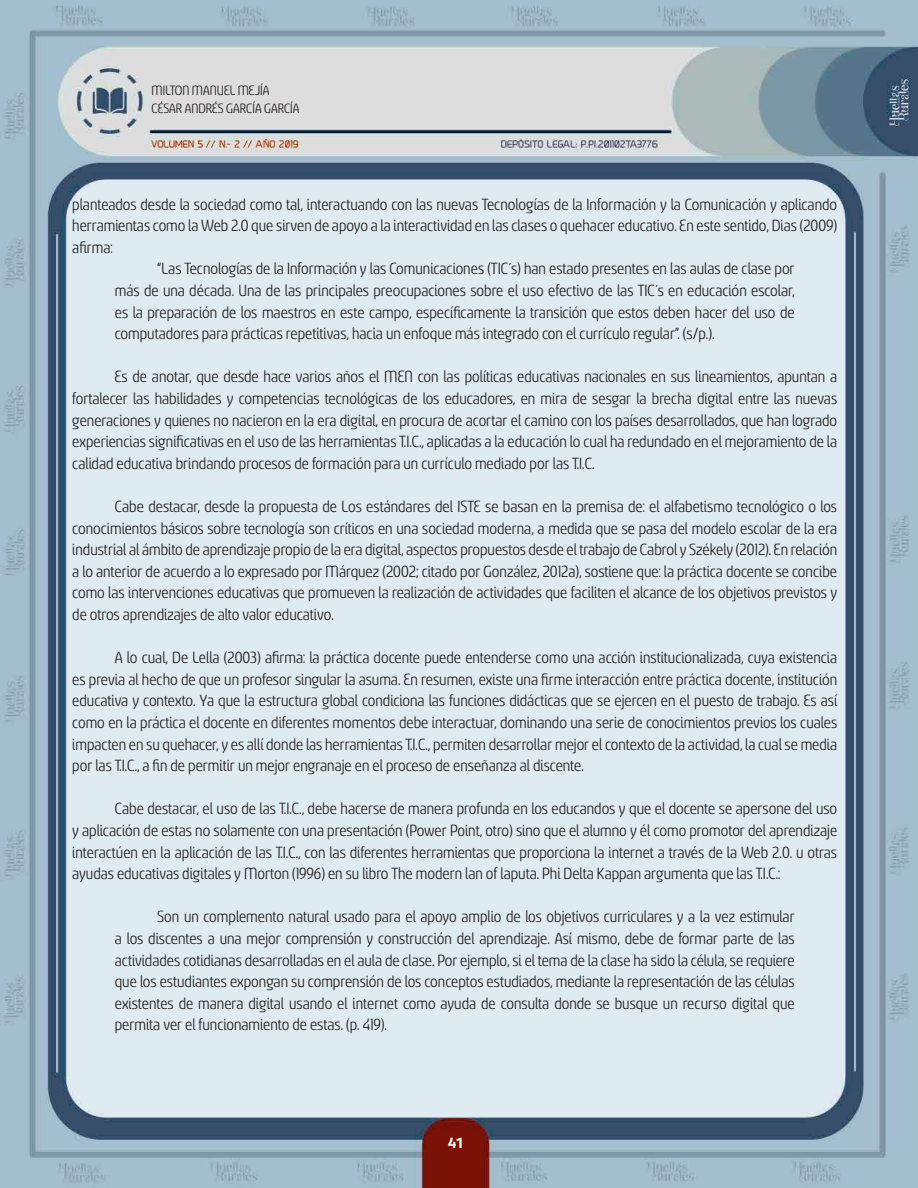
<style>
.page{position:relative;width:918px;height:1188px;background:#fff}
.page>*{position:absolute;margin:0;border:0;box-sizing:border-box;transform-origin:0 0}
.t1{font:18px/21.6px "Sancoale Narrow";color:#231f20;text-align:justify}
.t2{font:15px/18px "Sancoale Narrow";color:#231f20}
.t3{font:500 15px "Akceler A";color:#fff}
</style>
<div class="page">
<img style="left:0;top:0;width:918px;height:1188px">
<p class="t2" style="left:152px;top:82px;width:149px">MILTON MANUEL MEJÍA<br>CÉSAR ANDRÉS GARCÍA GARCÍA</p>
<p class="t1" style="left:72px;top:194px;width:766px">planteados desde la sociedad como tal, interactuando con las nuevas Tecnologías de la Información y la Comunicación y aplicando herramientas como la Web 2.0 que sirven de apoyo a la interactividad en las clases o quehacer educativo. En este sentido, Dias (2009) afirma:</p>
<p class="t1" style="left:115px;top:258px;width:681px;text-indent:43px">“Las Tecnologías de la Información y las Comunicaciones (TIC´s) han estado presentes en las aulas de clase por más de una década. Una de las principales preocupaciones sobre el uso efectivo de las TIC´s en educación escolar, es la preparación de los maestros en este campo, específicamente la transición que estos deben hacer del uso de computadores para prácticas repetitivas, hacia un enfoque más integrado con el currículo regular”. (s/p.).</p>
<p class="t1" style="left:72px;top:366px;width:766px;text-indent:43px">Es de anotar, que desde hace varios años el MEN con las políticas educativas nacionales en sus lineamientos, apuntan a fortalecer las habilidades y competencias tecnológicas de los educadores, en mira de sesgar la brecha digital entre las nuevas generaciones y quienes no nacieron en la era digital, en procura de acortar el camino con los países desarrollados, que han logrado experiencias significativas en el uso de las herramientas T.I.C., aplicadas a la educación lo cual ha redundado en el mejoramiento de la calidad educativa brindando procesos de formación para un currículo mediado por las T.I.C.</p>
<p class="t1" style="left:72px;top:496px;width:766px;text-indent:43px">Cabe destacar, desde la propuesta de Los estándares del ISTE se basan en la premisa de: el alfabetismo tecnológico o los conocimientos básicos sobre tecnología son críticos en una sociedad moderna, a medida que se pasa del modelo escolar de la era industrial al ámbito de aprendizaje propio de la era digital, aspectos propuestos desde el trabajo de Cabrol y Székely (2012). En relación a lo anterior de acuerdo a lo expresado por Márquez (2002; citado por González, 2012a), sostiene que: la práctica docente se concibe como las intervenciones educativas que promueven la realización de actividades que faciliten el alcance de los objetivos previstos y de otros aprendizajes de alto valor educativo.</p>
<p class="t1" style="left:72px;top:647px;width:766px;text-indent:43px">A lo cual, De Lella (2003) afirma: la práctica docente puede entenderse como una acción institucionalizada, cuya existencia es previa al hecho de que un profesor singular la asuma. En resumen, existe una firme interacción entre práctica docente, institución educativa y contexto. Ya que la estructura global condiciona las funciones didácticas que se ejercen en el puesto de trabajo. Es así como en la práctica el docente en diferentes momentos debe interactuar, dominando una serie de conocimientos previos los cuales impacten en su quehacer, y es allí donde las herramientas T.I.C., permiten desarrollar mejor el contexto de la actividad, la cual se media por las T.I.C., a fin de permitir un mejor engranaje en el proceso de enseñanza al discente.</p>
<p class="t1" style="left:72px;top:798px;width:766px;text-indent:43px">Cabe destacar, el uso de las T.I.C., debe hacerse de manera profunda en los educandos y que el docente se apersone del uso y aplicación de estas no solamente con una presentación (Power Point, otro) sino que el alumno y él como promotor del aprendizaje interactúen en la aplicación de las T.I.C., con las diferentes herramientas que proporciona la internet a través de la Web 2.0. u otras ayudas educativas digitales y Morton (1996) en su libro The modern lan of laputa. Phi Delta Kappan argumenta que las T.I.C.:</p>
<p class="t1" style="left:115px;top:906px;width:681px;text-indent:43px">Son un complemento natural usado para el apoyo amplio de los objetivos curriculares y a la vez estimular a los discentes a una mejor comprensión y construcción del aprendizaje. Así mismo, debe de formar parte de las actividades cotidianas desarrolladas en el aula de clase. Por ejemplo, si el tema de la clase ha sido la célula, se requiere que los estudiantes expongan su comprensión de los conceptos estudiados, mediante la representación de las células existentes de manera digital usando el internet como ayuda de consulta donde se busque un recurso digital que permita ver el funcionamiento de estas. (p. 419).</p>
<p class="t3" style="left:448px;top:1132px;width:16px">41</p>
</div>
